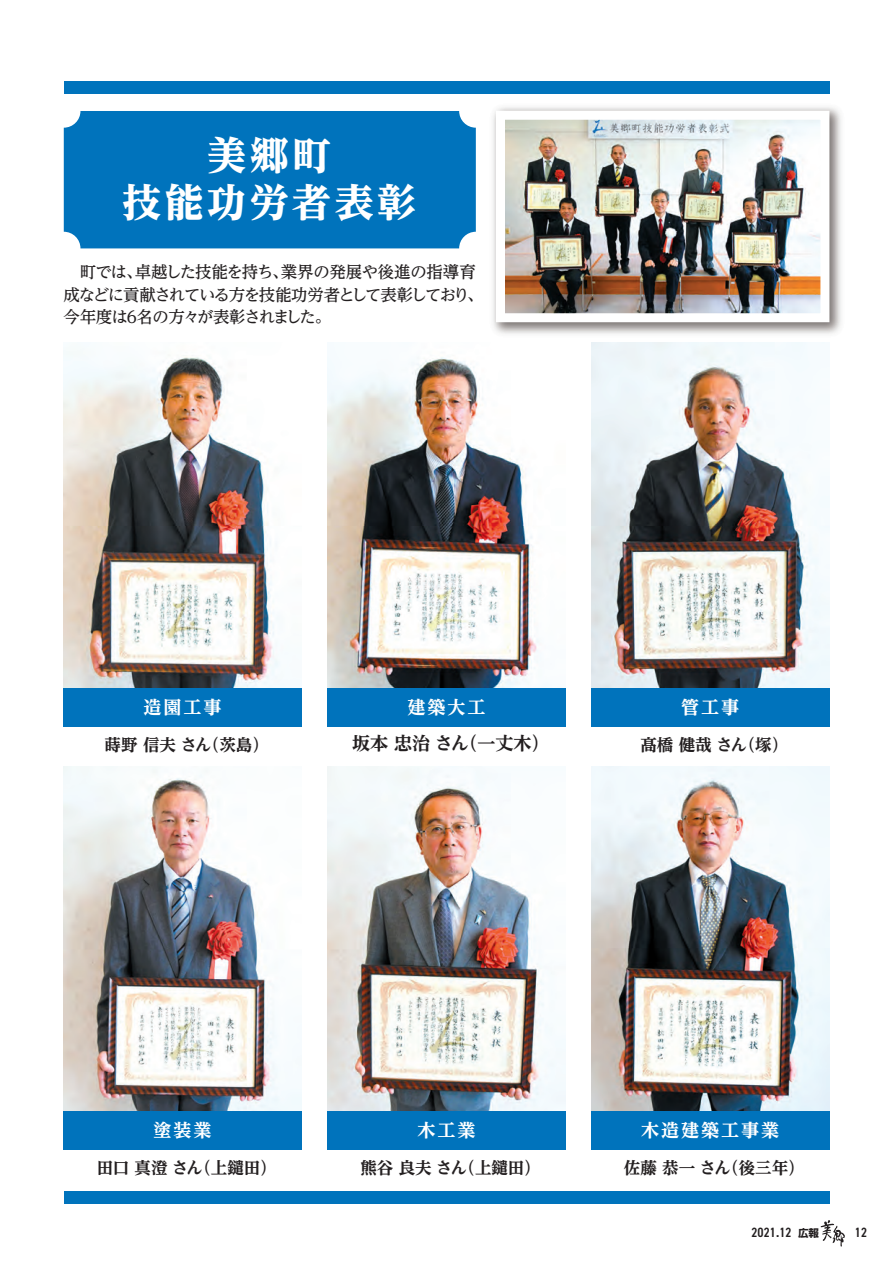
<style>
.page{position:relative;width:893px;height:1263px;background:#fff}
.page>*{position:absolute;margin:0;border:0;box-sizing:border-box;transform-origin:0 0}
.t1{font:39px/46.2px "UD Reimin Pro Heavy 90 msp RKSJ H";letter-spacing:.09em;color:#fff;text-align:center}
.t2{font:18px "UD Reimin Pro Ex Bold 90 msp RKSJ H";letter-spacing:.11em;color:#fff}
.t3{font:18px "UD Reimin Pro Ex Bold 90 msp RKSJ H";color:#231f20}
.t4{font:16.5px "UD Reimin Pro Ex Bold 90 msp RKSJ H";color:#231f20}
.t5{font:16.5px/22.5px "UD Reimin Pro Medium 90 msp RKSJ H";letter-spacing:-.09em;color:#231f20}
.t6{font:16.5px "UD Reimin Pro Medium 90 msp RKSJ H";letter-spacing:-.02em;color:#231f20}
.t7{font:16.5px "UD Reimin Pro Medium 90 msp RKSJ H";letter-spacing:-.065em;color:#231f20}
.t8{font:600 condensed 13.5px "DIN2014";color:#231f20}
.t9{font:10.5px "UD Shin Go Pro Bold 90 msp RKSJ H";color:#231f20}
</style>
<div class="page">
<div style="left:64px;top:111px;width:412px;height:137px;background:#0073bc;border-radius:17px"></div>
<img style="left:493px;top:107px;width:348px;height:227px">
<img style="left:506px;top:121px;width:313px;height:191px">
<div style="left:496px;top:111px;width:333px;height:211px;border:9px solid #fff"></div>
<img style="left:64px;top:350px;width:222px;height:338px">
<img style="left:327px;top:357px;width:223px;height:331px">
<img style="left:591px;top:343px;width:238px;height:345px">
<div style="left:64px;top:688px;width:238px;height:39px;background:#0073bc"></div>
<div style="left:327px;top:688px;width:238px;height:39px;background:#0073bc"></div>
<div style="left:591px;top:688px;width:238px;height:39px;background:#0073bc"></div>
<img style="left:64px;top:766px;width:238px;height:345px">
<img style="left:327px;top:766px;width:238px;height:345px">
<img style="left:591px;top:766px;width:238px;height:345px">
<div style="left:64px;top:1111px;width:238px;height:39px;background:#0073bc"></div>
<div style="left:327px;top:1111px;width:238px;height:39px;background:#0073bc"></div>
<div style="left:591px;top:1111px;width:238px;height:39px;background:#0073bc"></div>
<div style="left:64px;top:1190px;width:765px;height:13px;background:#0073bc"></div>
<div style="left:64px;top:81px;width:765px;height:13px;background:#0073bc"></div>
<svg style="left:821px;top:1220px;width:24px;height:26px"></svg>
<h1 class="t1" style="left:122px;top:138px;width:296px">美郷町<br>技能功労者表彰</h1>
<p class="t6" style="left:135px;top:266px;width:342px">卓越した技能を持ち業界の発展や後進の指導育</p>
<p class="t7" style="left:64px;top:266px;width:81px">　町では、</p>
<p class="t7" style="left:272px;top:266px;width:18px">、</p>
<p class="t5" style="left:64px;top:285px;width:408px">成などに貢献されている方を技能功労者として表彰しており今年度は6名の方々が表彰されました。</p>
<p class="t7" style="left:467px;top:288px;width:18px">、</p>
<p class="t2" style="left:144px;top:701px;width:79px">造園工事</p>
<p class="t2" style="left:407px;top:701px;width:79px">建築大工</p>
<p class="t2" style="left:681px;top:701px;width:59px">管工事</p>
<p class="t4" style="left:203px;top:738px;width:67px">（茨島(</p>
<p class="t4" style="left:105px;top:738px;width:109px">蒔野信夫さん</p>
<p class="t3" style="left:459px;top:736px;width:91px">（一丈木(</p>
<p class="t3" style="left:352px;top:736px;width:118px">坂本忠治さん</p>
<p class="t4" style="left:739px;top:738px;width:51px">（塚(</p>
<p class="t4" style="left:640px;top:738px;width:109px">髙橋健哉さん</p>
<p class="t2" style="left:154px;top:1124px;width:59px">塗装業</p>
<p class="t2" style="left:417px;top:1124px;width:59px">木工業</p>
<p class="t2" style="left:641px;top:1124px;width:139px">木造建築工事業</p>
<p class="t4" style="left:194px;top:1161px;width:84px">（上鑓田(</p>
<p class="t4" style="left:97px;top:1161px;width:108px">田口真澄さん</p>
<p class="t4" style="left:459px;top:1161px;width:84px">（上鑓田(</p>
<p class="t4" style="left:360px;top:1161px;width:108px">熊谷良夫さん</p>
<p class="t4" style="left:722px;top:1161px;width:84px">（後三年(</p>
<p class="t4" style="left:624px;top:1161px;width:109px">佐藤恭一さん</p>
<p class="t9" style="left:798px;top:1228px;width:22px">広報</p>
<p class="t8" style="left:751px;top:1225px;width:42px">2021.12</p>
<p class="t8" style="left:855px;top:1225px;width:14px">12</p>
</div>
